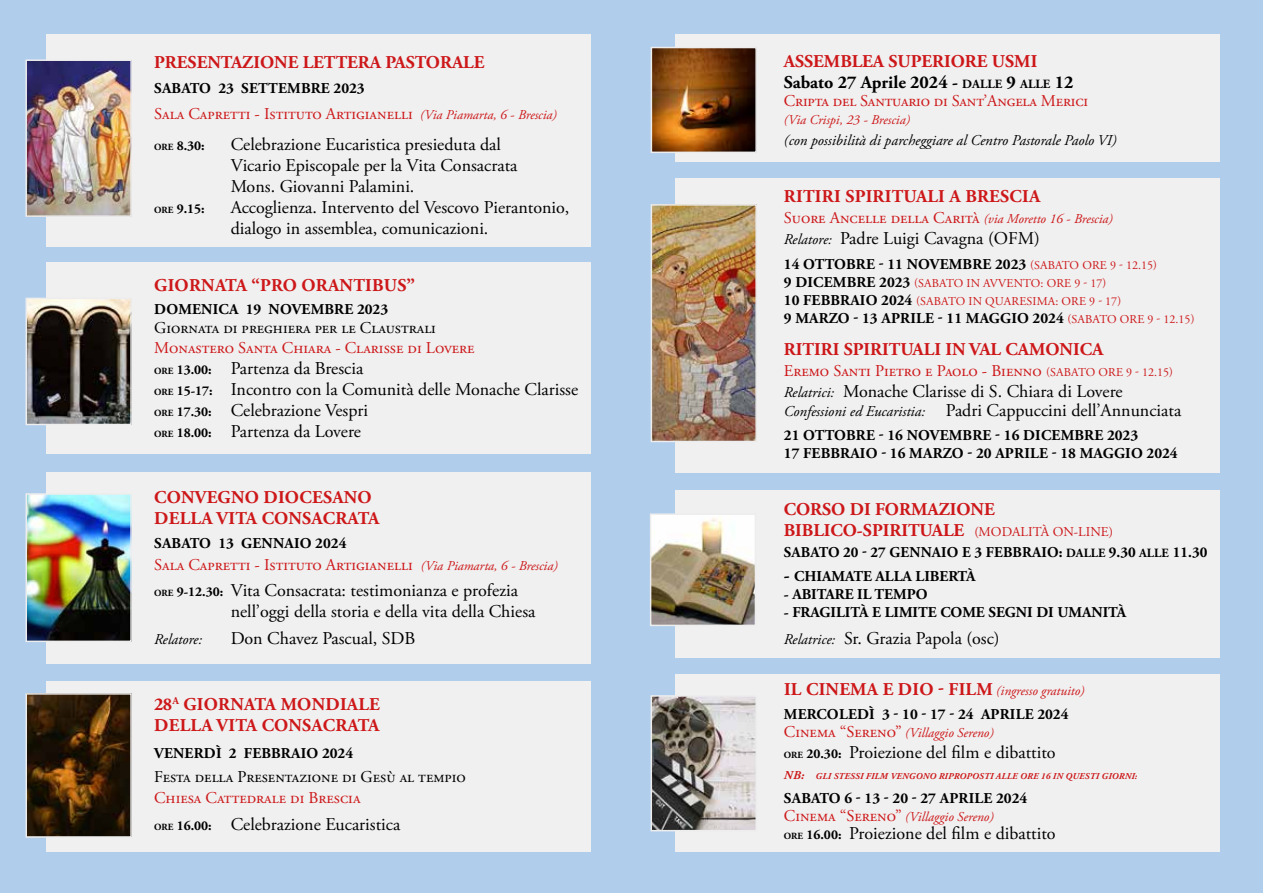
<style>
.page{position:relative;width:1263px;height:893px;background:#b0cdec}
.page>*{position:absolute;margin:0;border:0;box-sizing:border-box;transform-origin:0 0}
.t1{font:18px/21px "Adobe Garamond Pro";letter-spacing:-.01em;color:#000}
.t2{font:700 18px/21px "Adobe Garamond Pro";color:#cd1719}
.t3{font:700 18px "Adobe Garamond Pro";color:#cd1719}
.t4{font:16.5px "Adobe Garamond Pro";color:#cd1719}
.t5{font:16.5px "Adobe Garamond Pro";color:#000}
.t6{font:700 15px/18px "Adobe Garamond Pro";letter-spacing:.015em;color:#000}
.t7{font:italic 15px "Adobe Garamond Pro";color:#000}
.t8{font:italic 13.5px "Adobe Garamond Pro";color:#cd1719}
.t9{font:700 13.5px "Adobe Garamond Pro";color:#000}
.t10{font:12px/18px "Adobe Garamond Pro";letter-spacing:.015em;color:#cd1719}
.t11{font:italic 700 9px "Adobe Garamond Pro";letter-spacing:.02em;color:#cd1719}
.s1{font-style:italic;font-size:13.5px}
.s2{font-size:9.45px}
.s3{font-weight:700;font-size:9.45px}
.s4{font-weight:700;font-size:13.5px}
.s5{color:#000}
.s6{font-size:12.6px;color:#000}
.s7{font-style:italic;font-size:15px}
.s8{font-weight:400;font-size:12px;color:#cd1719}
.s9{font-weight:700;font-size:15px;color:#000}
.s10{font-size:12px}
.s11{font-weight:400;font-size:13.5px}
.s12{font-size:12.6px}
.s13{font-size:18px}
.s14{font-weight:700;font-style:normal;font-size:18px}
.s15{font-style:normal;font-size:16.5px}
</style>
<div class="page">
<div style="left:676px;top:674px;width:544px;height:177px;background:#f0f0f0"></div>
<div style="left:47px;top:681px;width:544px;height:170px;background:#f0f0f0"></div>
<div style="left:47px;top:473px;width:544px;height:191px;background:#f0f0f0"></div>
<div style="left:47px;top:34px;width:544px;height:213px;background:#f0f0f0"></div>
<div style="left:47px;top:263px;width:544px;height:191px;background:#f0f0f0"></div>
<div style="left:676px;top:34px;width:544px;height:128px;background:#f0f0f0"></div>
<img style="left:28px;top:62px;width:101px;height:152px">
<div style="left:25px;top:59px;width:107px;height:158px;border:2px solid #ededed"></div>
<img style="left:29px;top:301px;width:100px;height:121px">
<div style="left:26px;top:298px;width:106px;height:127px;border:2px solid #ededed"></div>
<img style="left:29px;top:496px;width:100px;height:143px">
<div style="left:26px;top:493px;width:106px;height:149px;border:2px solid #ededed"></div>
<img style="left:654px;top:50px;width:100px;height:100px">
<div style="left:651px;top:47px;width:106px;height:106px;border:2px solid #ededed"></div>
<div style="left:676px;top:179px;width:544px;height:294px;background:#f0f0f0"></div>
<div style="left:676px;top:490px;width:544px;height:168px;background:#f0f0f0"></div>
<img style="left:653px;top:698px;width:101px;height:130px">
<div style="left:650px;top:695px;width:107px;height:136px;border:2px solid #ededed"></div>
<img style="left:653px;top:516px;width:100px;height:107px">
<div style="left:650px;top:513px;width:106px;height:113px;border:2px solid #ededed"></div>
<img style="left:29px;top:696px;width:100px;height:139px">
<div style="left:26px;top:693px;width:106px;height:145px;border:2px solid #ededed"></div>
<img style="left:654px;top:207px;width:100px;height:232px">
<div style="left:651px;top:204px;width:106px;height:238px;border:2px solid #ededed"></div>
<p class="t3" style="left:154px;top:51px;width:55px">PRESENTAZIONE</p>
<p class="t3" style="left:303px;top:51px;width:13px">LETTERA</p>
<p class="t3" style="left:385px;top:51px;width:43px">PASTORALE</p>
<p class="t6" style="left:154px;top:80px;width:212px">SABATO 23 SETTEMBRE 2023</p>
<p class="t4" style="left:154px;top:103px;width:404px">Sala Capretti - Istituto Artigianelli <span class="s1">(Via Piamarta, 6 - Brescia)</span></p>
<p class="t9" style="left:154px;top:138px;width:52px"><span class="s2">ORE</span> 8.30:</p>
<p class="t1" style="left:231px;top:134px;width:288px">Celebrazione Eucaristica presieduta dal<br>Vicario Episcopale per la Vita Consacrata<br>Mons. Giovanni Palamini.</p>
<p class="t9" style="left:154px;top:201px;width:52px"><span class="s2">ORE</span> 9.15:</p>
<p class="t1" style="left:231px;top:197px;width:340px">Accoglienza. Intervento del Vescovo Pierantonio, dialogo in assemblea, comunicazioni.</p>
<p class="t2" style="left:154px;top:275px;width:262px">GIORNATA “PRO ORANTIBUS”</p>
<p class="t6" style="left:154px;top:300px;width:235px">DOMENICA 19 NOVEMBRE 2023</p>
<p class="t5" style="left:154px;top:318px;width:283px">Giornata di preghiera per le Claustrali</p>
<p class="t4" style="left:154px;top:337px;width:322px">Monastero Santa Chiara - Clarisse di Lovere</p>
<p class="t1" style="left:154px;top:358px;width:426px"><span class="s3">ORE</span> <span class="s4">13.00:</span> Partenza da Brescia<br><span class="s3">ORE</span> <span class="s4">15-17:</span> Incontro con la Comunità delle Monache Clarisse <span class="s3">ORE</span> <span class="s4">17.30:</span> Celebrazione Vespri<br><span class="s3">ORE</span> <span class="s4">18.00:</span> Partenza da Lovere</p>
<p class="t2" style="left:154px;top:487px;width:227px">CONVEGNO DIOCESANO<br>DELLA VITA CONSACRATA</p>
<p class="t6" style="left:154px;top:534px;width:194px">SABATO 13 GENNAIO 2024</p>
<p class="t4" style="left:154px;top:555px;width:405px">Sala Capretti - Istituto Artigianelli <span class="s1">(Via Piamarta, 6 - Brescia)</span></p>
<p class="t1" style="left:231px;top:580px;width:306px;text-indent:-77px"><span class="s3">ORE</span> <span class="s4">9-12.30:</span> Vita Consacrata: testimonianza e profezia nell’oggi della storia e della vita della Chiesa</p>
<p class="t7" style="left:154px;top:630px;width:50px">Relatore:</p>
<p class="t1" style="left:231px;top:628px;width:186px">Don Chavez Pascual, SDB</p>
<p class="t2" style="left:154px;top:694px;width:227px">28<sup>A</sup> GIORNATA MONDIALE<br>DELLA VITA CONSACRATA</p>
<p class="t6" style="left:154px;top:744px;width:200px">VENERDÌ 2 FEBBRAIO 2024</p>
<p class="t5" style="left:154px;top:766px;width:313px">Festa della Presentazione di Gesù al tempio</p>
<p class="t4" style="left:154px;top:787px;width:208px">Chiesa Cattedrale di Brescia</p>
<p class="t1" style="left:154px;top:814px;width:248px"><span class="s3">ORE</span> <span class="s4">16.00:</span> Celebrazione Eucaristica</p>
<p class="t2" style="left:784px;top:51px;width:291px">ASSEMBLEA SUPERIORE USMI<br><span class="s5">Sabato 27 Aprile 2024 -</span> <span class="s6">DALLE</span> <span class="s5">9</span> <span class="s6">ALLE</span> <span class="s5">12</span></p>
<p class="t4" style="left:784px;top:91px;width:306px">Cripta del Santuario di Sant’Angela Merici</p>
<p class="t8" style="left:784px;top:111px;width:128px">(Via Crispi, 23 - Brescia)</p>
<p class="t7" style="left:784px;top:131px;width:334px">(con possibilità di parcheggiare al Centro Pastorale Paolo VI)</p>
<p class="t2" style="left:784px;top:186px;width:258px">RITIRI SPIRITUALI A BRESCIA</p>
<p class="t4" style="left:784px;top:208px;width:331px">Suore Ancelle della Carità <span class="s1">(via Moretto 16 - Brescia)</span></p>
<p class="t1" style="left:784px;top:228px;width:258px"><span class="s7">Relatore:</span> Padre Luigi Cavagna (OFM)</p>
<p class="t6" style="left:784px;top:256px;width:375px">14 OTTOBRE - 11 NOVEMBRE 2023 <span class="s8">(SABATO ORE 9 - 12.15)</span></p>
<p class="t10" style="left:784px;top:275px;width:339px"><span class="s9">9 DICEMBRE 2023</span> (SABATO IN AVVENTO: ORE 9 - 17)<br><span class="s9">10 FEBBRAIO 2024</span> (SABATO IN QUARESIMA: ORE 9 - 17)</p>
<p class="t6" style="left:784px;top:310px;width:412px">9 MARZO - 13 APRILE - 11 MAGGIO 2024 <span class="s8">(SABATO ORE 9 - 12.15)</span></p>
<p class="t2" style="left:784px;top:339px;width:321px">RITIRI SPIRITUALI IN VAL CAMONICA</p>
<p class="t4" style="left:784px;top:361px;width:391px">Eremo Santi Pietro e Paolo - Bienno <span class="s10">(SABATO ORE 9 - 12.15)</span></p>
<p class="t1" style="left:784px;top:382px;width:399px;line-height:19.5px"><span class="s7">Relatrici:</span> Monache Clarisse di S. Chiara di Lovere<br><span class="s7">Confessioni ed Eucaristia:</span> Padri Cappuccini dell’Annunciata</p>
<p class="t6" style="left:784px;top:427px;width:395px">21 OTTOBRE - 16 NOVEMBRE - 16 DICEMBRE 2023<br>17 FEBBRAIO - 16 MARZO - 20 APRILE - 18 MAGGIO 2024</p>
<p class="t2" style="left:784px;top:499px;width:331px">CORSO DI FORMAZIONE<br>BIBLICO-SPIRITUALE <span class="s11">(MODALITÀ ON-LINE)</span></p>
<p class="t6" style="left:784px;top:544px;width:425px">SABATO 20 - 27 GENNAIO E 3 FEBBRAIO: <span class="s12">DALLE</span> 9.30 <span class="s12">ALLE</span> 11.30</p>
<p class="t6" style="left:784px;top:568px;width:193px"><span class="s13">-</span> CHIAMATE ALLA LIBERTÀ</p>
<p class="t6" style="left:784px;top:586px;width:145px">- ABITARE IL TEMPO</p>
<p class="t6" style="left:784px;top:604px;width:344px">- FRAGILITÀ E LIMITE COME SEGNI DI UMANITÀ</p>
<p class="t1" style="left:784px;top:629px;width:217px"><span class="s7">Relatrice:</span> Sr. Grazia Papola (osc)</p>
<p class="t8" style="left:784px;top:683px;width:302px"><span class="s14">IL CINEMA E DIO - FILM</span> (ingresso gratuito)</p>
<p class="t6" style="left:784px;top:706px;width:286px">MERCOLEDÌ 3 - 10 - 17 - 24 APRILE 2024</p>
<p class="t8" style="left:784px;top:725px;width:211px"><span class="s15">Cinema “Sereno”</span> (Villaggio Sereno)</p>
<p class="t1" style="left:784px;top:743px;width:273px"><span class="s3">ORE</span> <span class="s4">20.30:</span> Proiezione del film e dibattito</p>
<p class="t11" style="left:784px;top:771px;width:355px"><span class="s10">NB:</span> GLI STESSI FILM VENGONO RIPROPOSTI ALLE ORE 16 IN QUESTI GIORNI:</p>
<p class="t6" style="left:784px;top:790px;width:245px">SABATO 6 - 13 - 20 - 27 APRILE 2024</p>
<p class="t8" style="left:784px;top:809px;width:211px"><span class="s15">Cinema “Sereno”</span> (Villaggio Sereno)</p>
<p class="t1" style="left:784px;top:824px;width:273px"><span class="s3">ORE</span> <span class="s4">16.00:</span> Proiezione del film e dibattito</p>
</div>
